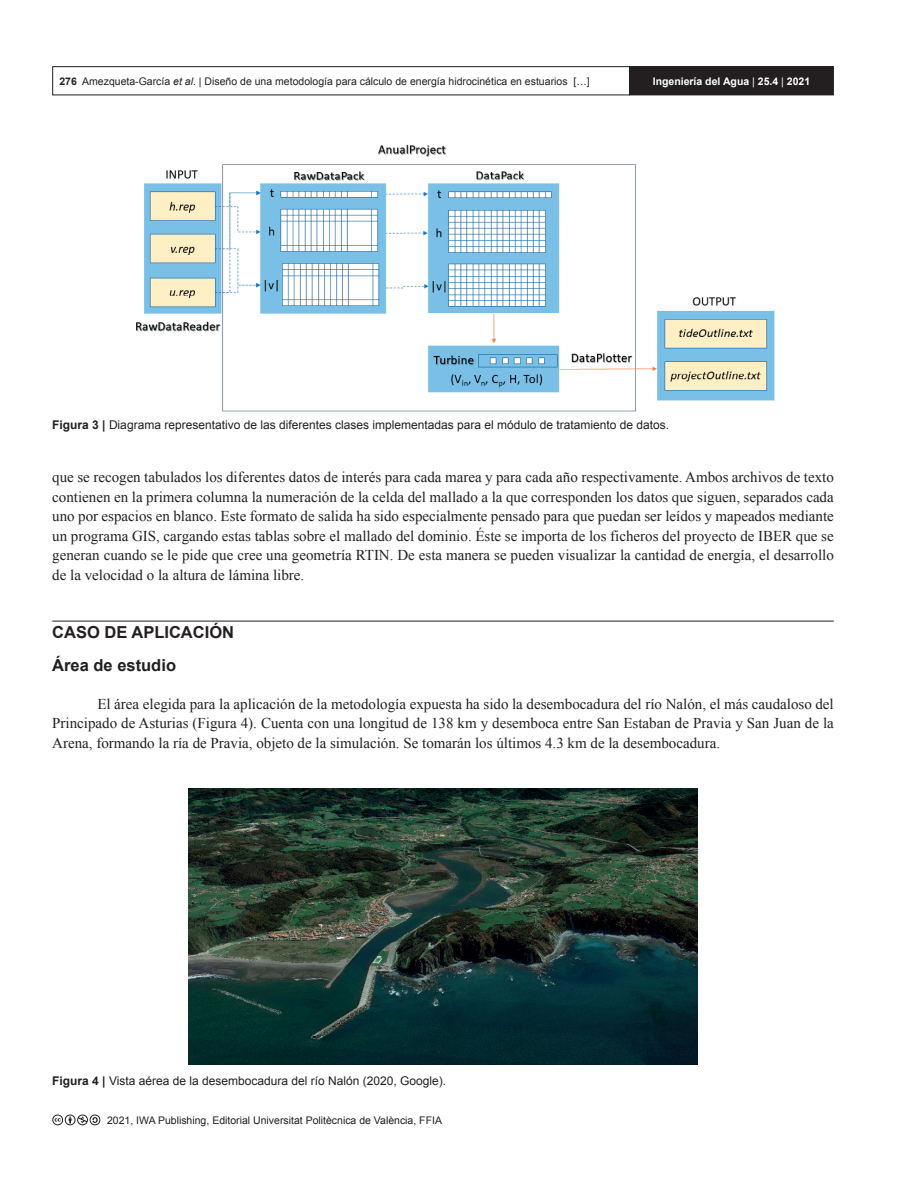
<style>
.page{position:relative;width:918px;height:1188px;background:#fff}
.page>*{position:absolute;margin:0;border:0;box-sizing:border-box;transform-origin:0 0}
.AI_TITULO_APDO{font:700 16.5px "Arial";color:#231f20}
.AI_SUBTITULO{font:700 16.5px "Arial";color:#231f20}
.AI_TEXTO_esp{font:15px/19.5px "Times New Roman";color:#231f20;text-align:justify}
.AI_PIE_DE_FIGURA{font:12px "Arial";color:#231f20}
.t1{font:10.5px "Arial";color:#231f20}
.t2{font:700 10.5px "Arial";color:#fff}
.s1{font-weight:700}
.s2{font-style:italic}
.s3{font-weight:400}
</style>
<div class="page">
<div style="left:52px;top:66px;width:578px;height:29px;border:1px solid #231f20"></div>
<div style="left:630px;top:67px;width:203px;height:28px;background:#231f20"></div>
<div style="left:629px;top:66px;width:205px;height:29px;border:1px solid #231f20"></div>
<svg style="left:52px;top:1115px;width:48px;height:10px"></svg>
<hr style="left:52px;top:621px;width:782px;height:1px;background:#231f20">
<img style="left:136px;top:144px;width:639px;height:267px">
<img style="left:189px;top:788px;width:508px;height:276px">
<p class="t1" style="left:59px;top:74px;width:532px"><span class="s1">276</span> Amezqueta-García <span class="s2">et al</span>. | Diseño de una metodología para cálculo de energía hidrocinética en estuarios […]</p>
<p class="t2" style="left:653px;top:74px;width:159px">Ingeniería del Agua <span class="s3">|</span> 25.4 <span class="s3">|</span> 2021</p>
<p class="AI_PIE_DE_FIGURA" style="left:52px;top:417px;width:618px"><span class="s1">Figura 3 |</span> Diagrama representativo de las diferentes clases implementadas para el módulo de tratamiento de datos.</p>
<p class="AI_TEXTO_esp" style="left:52px;top:467px;width:783px">que se recogen tabulados los diferentes datos de interés para cada marea y para cada año respectivamente. Ambos archivos de texto contienen en la primera columna la numeración de la celda del mallado a la que corresponden los datos que siguen, separados cada uno por espacios en blanco. Este formato de salida ha sido especialmente pensado para que puedan ser leídos y mapeados mediante un programa GIS, cargando estas tablas sobre el mallado del dominio. Éste se importa de los ficheros del proyecto de IBER que se generan cuando se le pide que cree una geometría RTIN. De esta manera se pueden visualizar la cantidad de energía, el desarrollo de la velocidad o la altura de lámina libre.</p>
<p class="AI_TITULO_APDO" style="left:52px;top:622px;width:183px">CASO DE APLICACIÓN</p>
<p class="AI_SUBTITULO" style="left:52px;top:654px;width:125px">Área de estudio</p>
<p class="AI_TEXTO_esp" style="left:52px;top:694px;width:783px;text-indent:45px">El área elegida para la aplicación de la metodología expuesta ha sido la desembocadura del río Nalón, el más caudaloso del Principado de Asturias (Figura 4). Cuenta con una longitud de 138 km y desemboca entre San Estaban de Pravia y San Juan de la Arena, formando la ría de Pravia, objeto de la simulación. Se tomarán los últimos 4.3 km de la desembocadura.</p>
<p class="AI_PIE_DE_FIGURA" style="left:52px;top:1073px;width:395px"><span class="s1">Figura 4 |</span> Vista aérea de la desembocadura del río Nalón (2020, Google).</p>
<p class="t1" style="left:107px;top:1113px;width:336px">2021, IWA Publishing, Editorial Universitat Politècnica de València, FFIA</p>
</div>
